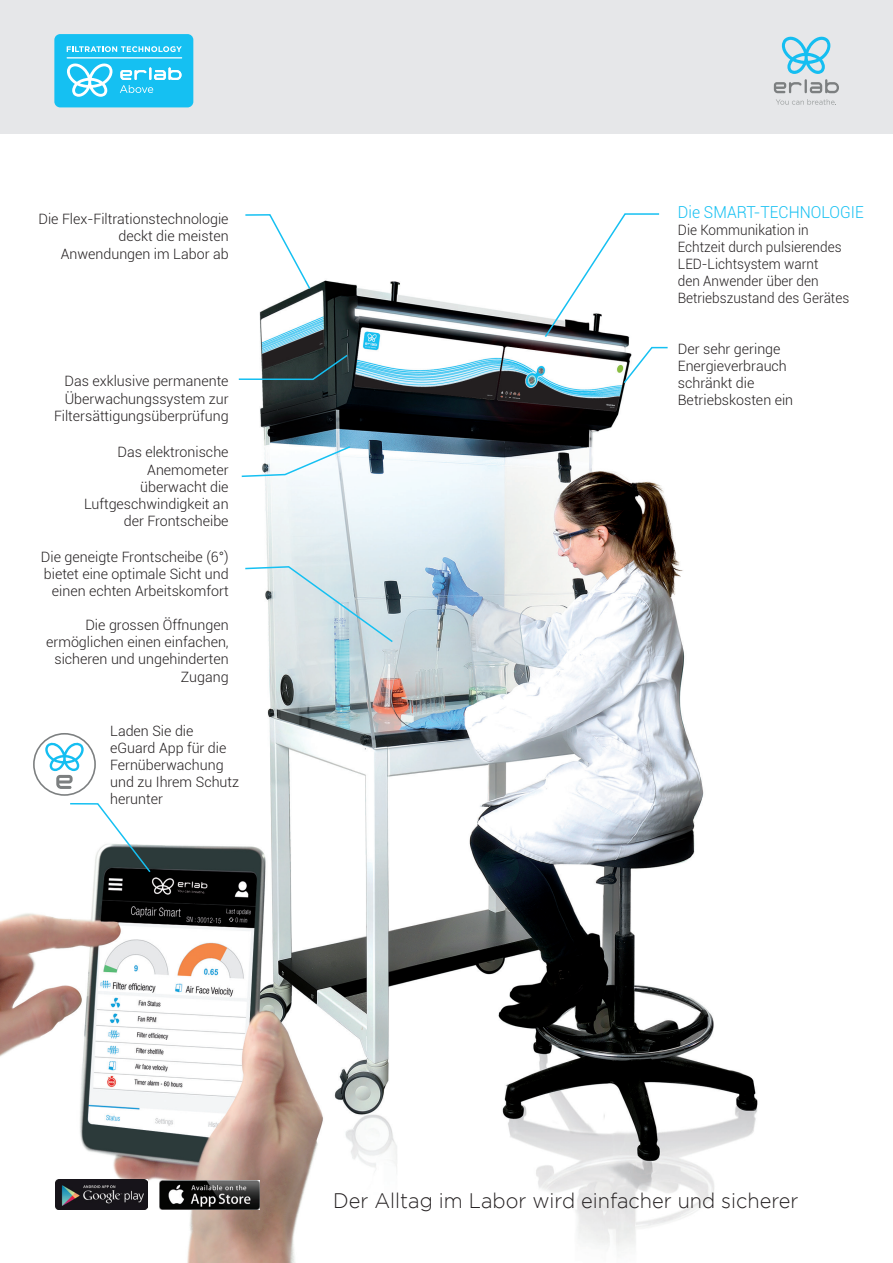
<style>
.page{position:relative;width:893px;height:1263px;background:#fff}
.page>*{position:absolute;margin:0;border:0;box-sizing:border-box;transform-origin:0 0}
.t1{font:300 21px "Gotham";color:#231f20;scale:.95 1}
.t2{font:300 16.5px "Roboto";color:#15c0f2;scale:.95 1}
.t3{font:300 14.25px/17.1px "Roboto";color:#231f20;text-align:right}
.t4{font:300 14.25px/17.1px "Roboto";color:#231f20;scale:.95 1}
</style>
<div class="page">
<img style="left:0;top:280px;width:758px;height:983px">
<svg style="left:244px;top:214px;width:68px;height:77px"></svg>
<svg style="left:543px;top:213px;width:118px;height:126px"></svg>
<svg style="left:244px;top:565px;width:150px;height:79px"></svg>
<svg style="left:240px;top:445px;width:112px;height:33px"></svg>
<svg style="left:237px;top:353px;width:112px;height:28px"></svg>
<svg style="left:622px;top:346px;width:47px;height:39px"></svg>
<svg style="left:69px;top:802px;width:83px;height:72px"></svg>
<div style="left:0;top:0;width:893px;height:133px;background:#e6e7e9"></div>
<svg style="left:776px;top:99px;width:60px;height:6px"></svg>
<svg style="left:774px;top:36px;width:65px;height:57px"></svg>
<div style="left:54px;top:34px;width:139px;height:73px;background:#15c0f2;border-radius:6px"></div>
<svg style="left:67px;top:46px;width:115px;height:6px"></svg>
<hr style="left:67px;top:57px;width:115px;height:2px;background:#fff">
<svg style="left:120px;top:67px;width:61px;height:26px"></svg>
<svg style="left:67px;top:63px;width:46px;height:34px"></svg>
<svg style="left:33px;top:733px;width:63px;height:63px"></svg>
<img style="left:56px;top:1180px;width:92px;height:30px">
<img style="left:160px;top:1180px;width:100px;height:30px">
<p class="t3" style="left:38px;top:210px;width:192px">Die Flex-Filtrationstechnologie deckt die meisten<br>Anwendungen im Labor ab</p>
<p class="t3" style="left:54px;top:372px;width:176px">Das exklusive permanente<br>Überwachungssystem zur<br>Filtersättigungsüberprüfung</p>
<p class="t3" style="left:84px;top:443px;width:146px">Das elektronische<br>Anemometer überwacht die<br>Luftgeschwindigkeit an der Frontscheibe</p>
<p class="t3" style="left:41px;top:548px;width:189px">Die geneigte Frontscheibe (6°) bietet eine optimale Sicht und einen echten Arbeitskomfort</p>
<p class="t3" style="left:46px;top:616px;width:184px">Die grossen Öffnungen ermöglichen einen einfachen, sicheren und ungehinderten<br>Zugang</p>
<p class="t3" style="left:110px;top:721px;width:130px;text-align:left">Laden Sie die eGuard App für die<br>Fernüberwachung und zu Ihrem Schutz herunter</p>
<p class="t2" style="left:678px;top:200px;width:197px">Die SMART-TECHNOLOGIE</p>
<p class="t4" style="left:678px;top:221px;width:182px">Die Kommunikation in<br>Echtzeit durch pulsierendes<br>LED-Lichtsystem warnt<br>den Anwender über den<br>Betriebszustand des Gerätes</p>
<p class="t3" style="left:678px;top:340px;width:117px;text-align:left">Der sehr geringe<br>Energieverbrauch schränkt die<br>Betriebskosten ein</p>
<h1 class="t1" style="left:333px;top:1189px;width:491px">Der Alltag im Labor wird einfacher und sicherer</h1>
</div>
